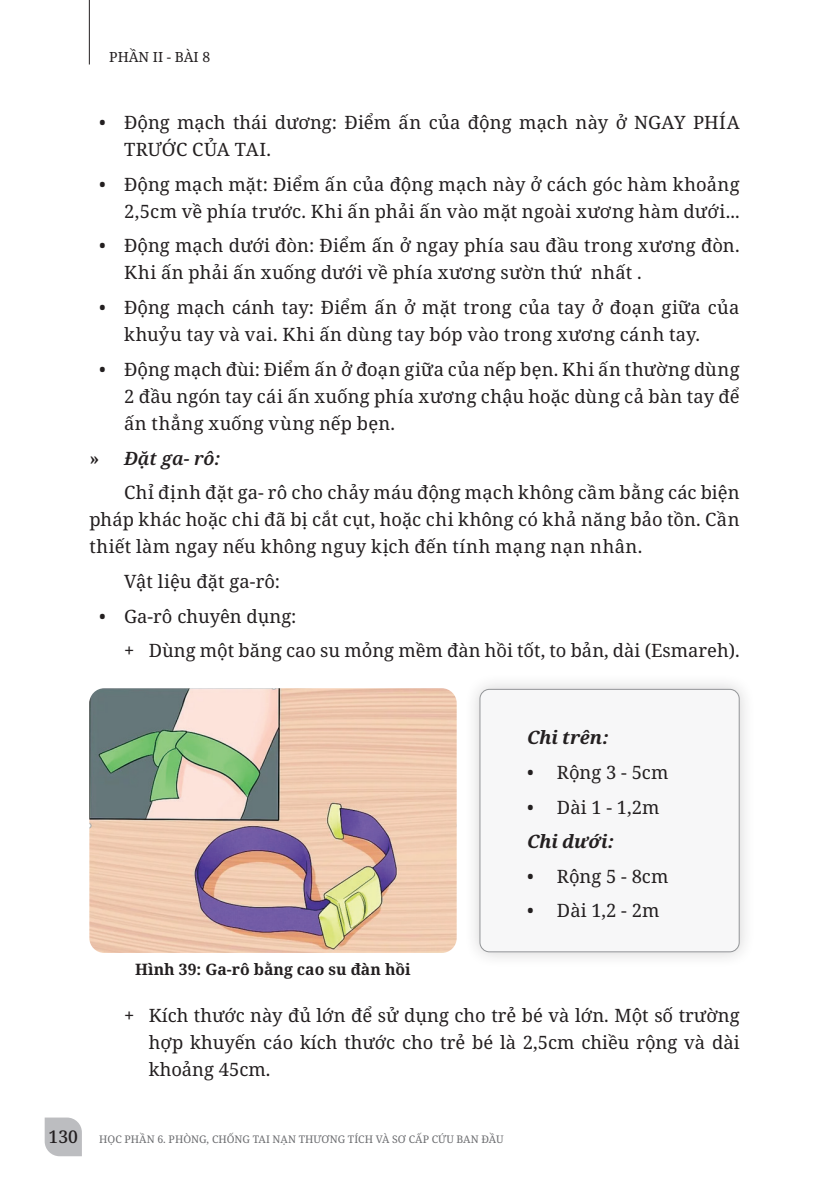
<style>
.page{position:relative;width:829px;height:1191px;background:#fff}
.page>*{position:absolute;margin:0;border:0;box-sizing:border-box;transform-origin:0 0}
.t1{font:18.38px/27.1px "Noto Serif";color:#231f20}
.Subtitle_2{font:italic 700 18.38px "Noto Serif";letter-spacing:-.005em;color:#231f20}
.t2{font:italic 600 18.38px "Noto Serif";color:#231f20}
.t3{font:700 15.75px "Noto Serif";color:#231f20}
.t4{font:14px "Noto Serif";color:#231f20}
.t5{font:10.5px "Noto Serif";color:#6c6d70}
.s1{font-style:normal}
.s2{font-weight:600;font-style:italic}
.s3{font-weight:500;font-size:17.5px;color:#231f20}
</style>
<div class="page">
<svg style="left:45px;top:1117px;width:37px;height:39px"></svg>
<hr style="left:89px;top:0;width:1px;height:64px;background:#231f20">
<div style="left:462px;top:672px;width:293px;height:297px;background:#231f20;opacity:.2"></div>
<div style="left:480px;top:689px;width:259px;height:262px;background:#f7f7f8;border-radius:9px"></div>
<div style="left:479px;top:689px;width:260px;height:263px;border:1px solid #939598;border-radius:9px"></div>
<img style="left:89px;top:688px;width:367px;height:265px">
<p class="t4" style="left:109px;top:47px;width:102px">PHẦN II - BÀI 8</p>
<p class="t1" style="left:124px;top:109px;width:617px;text-indent:-25px">• Ðộng mạch thái dương: Ðiểm ấn của động mạch này ở NGAY PHÍA<br>TRƯỚC CỦA TAI.</p>
<p class="t1" style="left:99px;top:171px;width:641px;text-align:right">• Ðộng mạch mặt: Ðiểm ấn của động mạch này ở cách góc hàm khoảng<br>2,5cm về phía trước. Khi ấn phải ấn vào mặt ngoài xương hàm dưới...</p>
<p class="t1" style="left:124px;top:233px;width:617px;text-indent:-25px">• Ðộng mạch dưới đòn: Ðiểm ấn ở ngay phía sau đầu trong xương đòn.<br>Khi ấn phải ấn xuống dưới về phía xương sườn thứ nhất .</p>
<p class="t1" style="left:124px;top:294px;width:617px;text-indent:-25px">• Ðộng mạch cánh tay: Ðiểm ấn ở mặt trong của tay ở đoạn giữa của khuỷu tay và vai. Khi ấn dùng tay bóp vào trong xương cánh tay.</p>
<p class="t1" style="left:124px;top:356px;width:617px;text-align:justify;text-indent:-25px">• Ðộng mạch đùi: Ðiểm ấn ở đoạn giữa của nếp bẹn. Khi ấn thường dùng 2 đầu ngón tay cái ấn xuống phía xương chậu hoặc dùng cả bàn tay để ấn thẳng xuống vùng nếp bẹn.</p>
<p class="t2" style="left:89px;top:445px;width:133px"><span class="s1">»</span> Ðặt ga- rô:</p>
<p class="t1" style="left:89px;top:479px;width:651px;text-align:justify;text-indent:35px">Chỉ định đặt ga- rô cho chảy máu động mạch không cầm bằng các biện pháp khác hoặc chi đã bị cắt cụt, hoặc chi không có khả năng bảo tồn. Cần thiết làm ngay nếu không nguy kịch đến tính mạng nạn nhân.</p>
<p class="t1" style="left:124px;top:568px;width:157px">Vật liệu đặt ga-rô:</p>
<p class="t1" style="left:99px;top:603px;width:199px">• Ga-rô chuyên dụng:</p>
<p class="t1" style="left:124px;top:637px;width:617px"><span class="s2">+</span> Dùng một băng cao su mỏng mềm đàn hồi tốt, to bản, dài (Esmareh).</p>
<p class="t3" style="left:135px;top:958px;width:277px">Hình 39: Ga-rô bằng cao su đàn hồi</p>
<p class="Subtitle_2" style="left:527px;top:725px;width:83px">Chi trên:</p>
<p class="t1" style="left:527px;top:759px;width:143px">• Rộng 3 - 5cm</p>
<p class="t1" style="left:527px;top:794px;width:134px">• Dài 1 - 1,2m</p>
<p class="Subtitle_2" style="left:527px;top:828px;width:89px">Chi dưới:</p>
<p class="t1" style="left:527px;top:863px;width:143px">• Rộng 5 - 8cm</p>
<p class="t1" style="left:527px;top:897px;width:134px">• Dài 1,2 - 2m</p>
<p class="t1" style="left:149px;top:1002px;width:592px;text-align:justify;text-indent:-25px"><span class="s2">+</span> Kích thước này đủ lớn để sử dụng cho trẻ bé và lớn. Một số trường hợp khuyến cáo kích thước cho trẻ bé là 2,5cm chiều rộng và dài khoảng 45cm.</p>
<p class="t5" style="left:49px;top:1131px;width:456px"><span class="s3">130</span> HỌC PHẦN 6. PHÒNG, CHỐNG TAI NẠN THƯƠNG TÍCH VÀ SƠ CẤP CỨU BAN ĐẦU</p>
</div>
